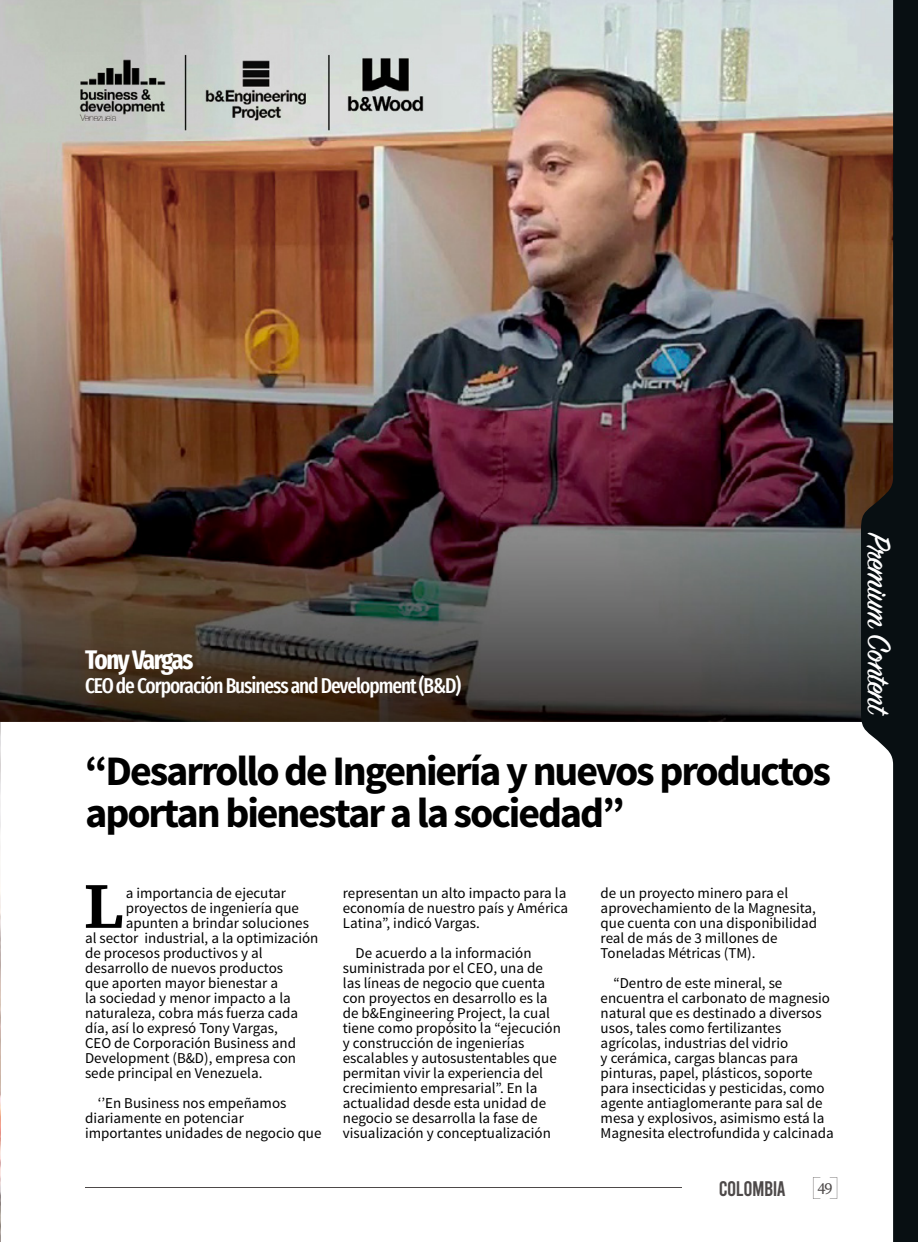
<style>
.page{position:relative;width:918px;height:1242px;background:#fff}
.page>*{position:absolute;margin:0;border:0;box-sizing:border-box;transform-origin:0 0}
.t1{font:600 78.3px "Source Serif Pro";color:#000}
.t2{font:700 42px/42px "Source Sans Pro";letter-spacing:-.05em;color:#000}
.t3{font:36px "Sign Painter House Script";color:#fff}
.t4{font:700 extra-condensed 27px "Fira Sans";letter-spacing:-.055em;color:#fff}
.t5{font:500 extra-condensed 21px "Fira Sans";letter-spacing:-.05em;color:#fff}
.t6{font:21px "Bebas";letter-spacing:-.025em;color:#4d4949}
.t7{font:16.5px "Source Serif Pro";color:#4d4949}
.t8{font:15px/15px "Source Sans Pro";color:#000}
</style>
<div class="page">
<img style="left:0;top:722px;width:1px;height:520px">
<img style="left:0;top:0;width:861px;height:722px">
<img style="left:23px;top:29px;width:457px;height:112px">
<svg style="left:861px;top:0;width:57px;height:1242px;fill:#080f12"></svg>
<svg style="left:813px;top:1177px;width:7px;height:22px"></svg>
<svg style="left:830px;top:1177px;width:7px;height:22px"></svg>
<hr style="left:85px;top:1188px;width:597px;height:1px;background:#4d4949">
<svg style="left:867px;top:649px;width:15px;height:29px"></svg>
<h3 class="t4" style="left:85px;top:638px;width:110px">Tony Vargas</h3>
<h3 class="t5" style="left:85px;top:669px;width:378px">CEO de Corporación Business and Development (B&amp;D)</h3>
<h2 class="t2" style="left:85px;top:751px;width:748px">“Desarrollo de Ingeniería y nuevos productos aportan bienestar a la sociedad”</h2>
<h1 class="t1" style="left:82px;top:848px;width:45px">L</h1>
<p class="t8" style="left:126px;top:886px;width:162px">a importancia de ejecutar</p>
<p class="t8" style="left:126px;top:901px;width:175px">proyectos de ingeniería que</p>
<p class="t8" style="left:126px;top:916px;width:185px">apunten a brindar soluciones</p>
<p class="t8" style="left:85px;top:931px;width:235px">al sector industrial, a la optimización</p>
<p class="t8" style="left:85px;top:946px;width:179px">de procesos productivos y al</p>
<p class="t8" style="left:85px;top:961px;width:200px">desarrollo de nuevos productos</p>
<p class="t8" style="left:85px;top:976px;width:195px">que aporten mayor bienestar a</p>
<p class="t8" style="left:85px;top:991px;width:207px">la sociedad y menor impacto a la</p>
<p class="t8" style="left:85px;top:1006px;width:215px">naturaleza, cobra más fuerza cada</p>
<p class="t8" style="left:85px;top:1021px;width:194px">día, así lo expresó Tony Vargas,</p>
<p class="t8" style="left:85px;top:1036px;width:213px">CEO de Corporación Business and</p>
<p class="t8" style="left:85px;top:1051px;width:213px">Development (B&amp;D), empresa con</p>
<p class="t8" style="left:85px;top:1066px;width:179px">sede principal en Venezuela.</p>
<p class="t8" style="left:85px;top:1096px;width:238px;text-indent:13px">‘’En Business nos empeñamos diariamente en potenciar importantes unidades de negocio que</p>
<p class="t8" style="left:343px;top:886px;width:227px">representan un alto impacto para la economía de nuestro país y América<br>Latina”, indicó Vargas.</p>
<p class="t8" style="left:343px;top:946px;width:220px;text-indent:13px">De acuerdo a la información suministrada por el CEO, una de las líneas de negocio que cuenta con proyectos en desarrollo es la de b&amp;Engineering Project, la cual tiene como propósito la “ejecución y construcción de ingenierías escalables y autosustentables que permitan vivir la experiencia del crecimiento empresarial”. En la actualidad desde esta unidad de negocio se desarrolla la fase de visualización y conceptualización</p>
<p class="t8" style="left:601px;top:886px;width:218px">de un proyecto minero para el aprovechamiento de la Magnesita, que cuenta con una disponibilidad real de más de 3 millones de<br>Toneladas Métricas (TM).</p>
<p class="t8" style="left:601px;top:976px;width:235px;text-indent:13px">“Dentro de este mineral, se encuentra el carbonato de magnesio natural que es destinado a diversos usos, tales como fertilizantes agrícolas, industrias del vidrio<br>y cerámica, cargas blancas para pinturas, papel, plásticos, soporte para insecticidas y pesticidas, como agente antiaglomerante para sal de mesa y explosivos, asimismo está la Magnesita electrofundida y calcinada</p>
<h3 class="t6" style="left:719px;top:1178px;width:68px">COLOMBIA</h3>
<p class="t7" style="left:817px;top:1177px;width:17px">49</p>
<h3 class="t3" style="left:901px;top:533px;width:186px;rotate:90deg">Premium C tent</h3>
</div>
